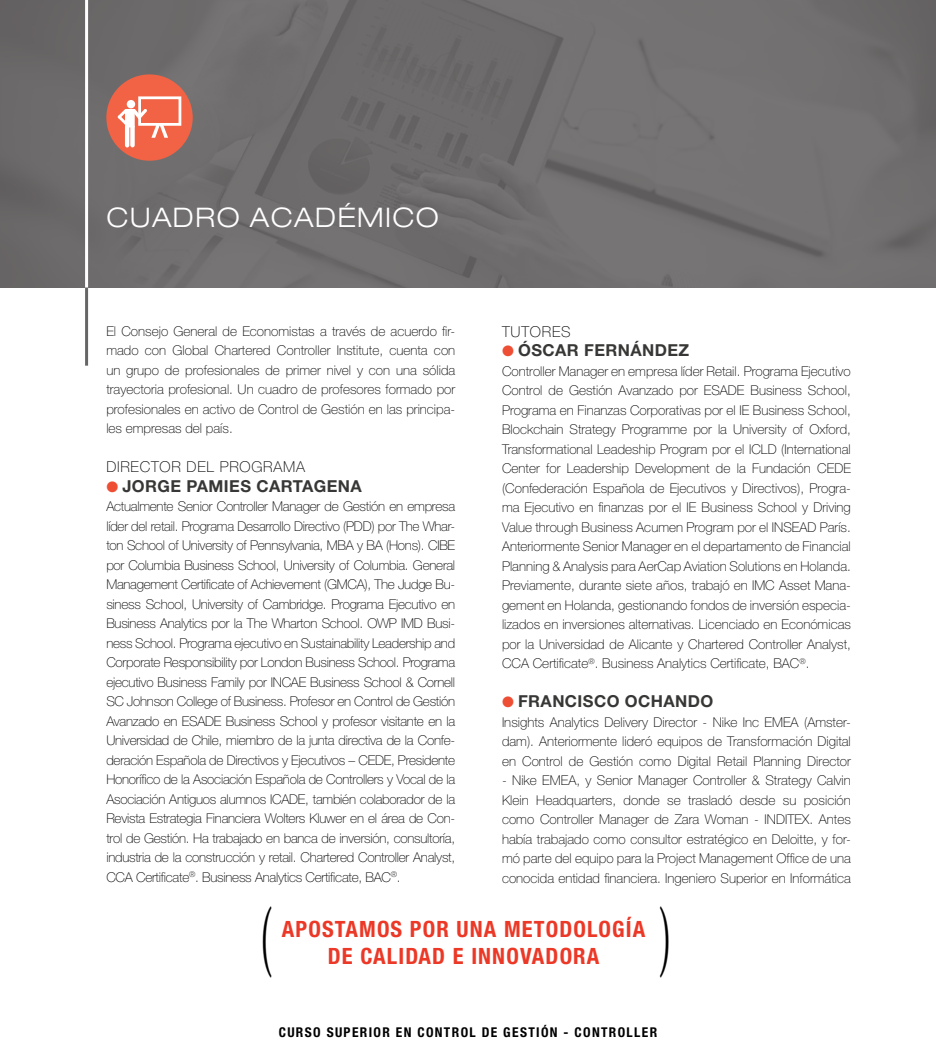
<style>
.page{position:relative;width:936px;height:1063px;background:#fff}
.page>*{position:absolute;margin:0;border:0;box-sizing:border-box;transform-origin:0 0}
.t1{font:81.6px "Minion Pro";color:#000;scale:.45 1}
.t2{font:300 expanded 27px "Helvetica Neue LT Std";letter-spacing:.05em;color:#fff}
.t3{font:700 condensed 22.5px "Helvetica Neue LT Std";letter-spacing:.05em;color:#ec3826}
.t4{font:700 16.5px "Helvetica Neue LT Std";letter-spacing:.025em;color:#373836}
.t5{font:100 15px "Helvetica Neue LT Std";letter-spacing:.05em;color:#000}
.t6{font:100 13.5px/19.5px "Helvetica Neue LT Std";color:#000;text-align:justify}
.t7{font:700 condensed 13.5px "Helvetica Neue LT Std";letter-spacing:.1em;color:#000}
.s1{color:#ee4e33}
</style>
<div class="page">
<div style="left:0;top:0;width:935px;height:288px;background:#706e6e"></div>
<div style="left:106px;top:74px;width:87px;height:87px;background:#f16344;border-radius:50%"></div>
<div style="left:127px;top:100px;width:8px;height:8px;background:#fff;border-radius:50%"></div>
<hr style="left:125px;top:125px;width:4px;height:22px;background:#fff;border-radius:2px">
<div style="left:130px;top:125px;width:5px;height:22px;background:#fff;border-radius:2px"></div>
<div style="left:138px;top:96px;width:43px;height:30px;border:3px solid #fff"></div>
<svg style="left:118px;top:109px;width:50px;height:29px"></svg>
<hr style="left:85px;top:0;width:3px;height:288px;background:#fff">
<hr style="left:85px;top:288px;width:3px;height:78px;background:#686566">
<h2 class="t2" style="left:106px;top:202px;width:334px">CUADRO ACADÉMICO</h2>
<p class="t5" style="left:502px;top:323px;width:70px">TUTORES</p>
<p class="t4" style="left:502px;top:340px;width:189px"><span class="s1">●</span> ÓSCAR FERNÁNDEZ</p>
<p class="t6" style="left:502px;top:361px;width:350px">Controller Manager en empresa líder Retail. Programa Ejecutivo Control de Gestión Avanzado por ESADE Business School, Programa en Finanzas Corporativas por el IE Business School, Blockchain Strategy Programme por la University of Oxford, Transformational Leadeship Program por el ICLD (International Center for Leadership Development de la Fundación CEDE (Confederación Española de Ejecutivos y Directivos), Progra&shy;ma Ejecutivo en finanzas por el IE Business School y Driving Value through Business Acumen Program por el INSEAD París.<br>Anteriormente Senior Manager en el departamento de Financial Planning &amp; Analysis para AerCap Aviation Solutions en Holanda.<br>Previamente, durante siete años, trabajó en IMC Asset Mana&shy;gement en Holanda, gestionando fondos de inversión especia&shy;lizados en inversiones alternativas. Licenciado en Económicas por la Universidad de Alicante y Chartered Controller Analyst, CCA Certificate<sup>®</sup>. Business Analytics Certificate, BAC<sup>®</sup>.</p>
<p class="t4" style="left:502px;top:691px;width:213px"><span class="s1">●</span> FRANCISCO OCHANDO</p>
<p class="t6" style="left:502px;top:712px;width:350px">Insights Analytics Delivery Director - Nike Inc EMEA (Amster&shy;dam). Anteriormente lideró equipos de Transformación Digital en Control de Gestión como Digital Retail Planning Director</p>
<p class="t6" style="left:502px;top:771px;width:350px">- Nike EMEA, y Senior Manager Controller &amp; Strategy Calvin Klein Headquarters, donde se trasladó desde su posición como Controller Manager de Zara Woman - INDITEX. Antes había trabajado como consultor estratégico en Deloitte, y for&shy;mó parte del equipo para la Project Management Office de una conocida entidad financiera. Ingeniero Superior en Informática</p>
<h3 class="t3" style="left:282px;top:916px;width:365px">APOSTAMOS POR UNA METODOLOGÍA</h3>
<p class="t6" style="left:106px;top:321px;width:350px">El Consejo General de Economistas a través de acuerdo fir&shy;mado con Global Chartered Controller Institute, cuenta con un grupo de profesionales de primer nivel y con una sólida trayectoria profesional. Un cuadro de profesores formado por profesionales en activo de Control de Gestión en las principa&shy;les empresas del país.</p>
<p class="t5" style="left:106px;top:458px;width:200px">DIRECTOR DEL PROGRAMA</p>
<p class="t4" style="left:106px;top:476px;width:257px"><span class="s1">●</span> JORGE PAMIES CARTAGENA</p>
<p class="t6" style="left:106px;top:497px;width:350px">Actualmente Senior Controller Manager de Gestión en empresa líder del retail. Programa Desarrollo Directivo (PDD) por The Whar&shy;ton School of University of Pennsylvania, MBA y BA (Hons). CIBE por Columbia Business School, University of Columbia. General Management Certificate of Achievement (GMCA), The Judge Bu&shy;siness School, University of Cambridge. Programa Ejecutivo en Business Analytics por la The Wharton School. OWP IMD Busi&shy;ness School. Programa ejecutivo en Sustainability Leadership and Corporate Responsibility por London Business School. Programa ejecutivo Business Family por INCAE Business School &amp; Cornell SC Johnson College of Business. Profesor en Control de Gestión Avanzado en ESADE Business School y profesor visitante en la Universidad de Chile, miembro de la junta directiva de la Confe&shy;deración Española de Directivos y Ejecutivos – CEDE, Presidente Honorífico de la Asociación Española de Controllers y Vocal de la Asociación Antiguos alumnos ICADE, también colaborador de la Revista Estrategia Financiera Wolters Kluwer en el área de Con&shy;trol de Gestión. Ha trabajado en banca de inversión, consultoría, industria de la construcción y retail. Chartered Controller Analyst, CCA Certificate<sup>®</sup>. Business Analytics Certificate, BAC<sup>®</sup>.</p>
<h1 class="t1" style="left:260px;top:883px;width:30px">(</h1>
<h3 class="t3" style="left:328px;top:943px;width:273px">DE CALIDAD E INNOVADORA</h3>
<p class="t7" style="left:279px;top:1024px;width:380px">CURSO SUPERIOR EN CONTROL DE GESTIÓN - CONTROLLER</p>
</div>
